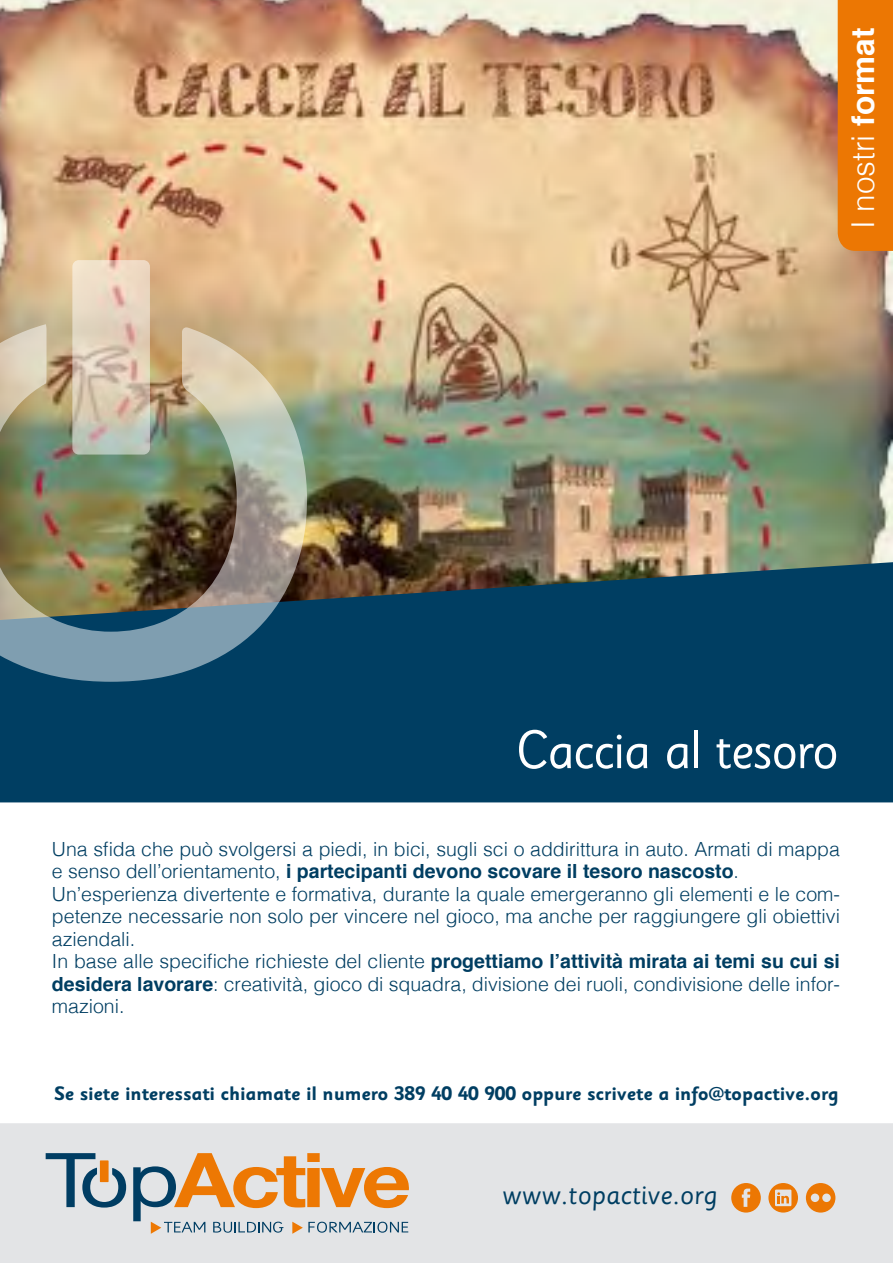
<style>
.page{position:relative;width:893px;height:1263px;background:#fff}
.page>*{position:absolute;margin:0;border:0;box-sizing:border-box;transform-origin:0 0}
.t1{font:54px "Sassoon Sans Std";letter-spacing:-.03em;color:#fff}
.t2{font:300 31.5px "Helvetica";color:#fff}
.t3{font:28.5px "Sassoon Primary Std";color:#003e62}
.t4{font:300 19.5px/22.5px "Helvetica";color:#003e62}
.t5{font:700 19.5px "Sassoon Sans Std";letter-spacing:-.01em;color:#003e62}
.s1{font-weight:700}
</style>
<div class="page">
<div style="left:0;top:1123px;width:893px;height:140px;background:#e3e4e6"></div>
<svg style="left:731px;top:1183px;width:30px;height:29px"></svg>
<svg style="left:768px;top:1183px;width:30px;height:29px"></svg>
<svg style="left:46px;top:1153px;width:80px;height:54px;background:#9aa9b2"></svg>
<svg style="left:133px;top:1153px;width:276px;height:81px;background:#d4ba9f"></svg>
<svg style="left:806px;top:1183px;width:29px;height:29px"></svg>
<img style="left:0;top:0;width:893px;height:562px">
<div style="left:0;top:562px;width:893px;height:240px;background:#003e62"></div>
<div style="left:838px;top:0;width:55px;height:251px;background:#ec7703"></div>
<svg style="left:72px;top:260px;width:78px;height:194px;background:#ead7c2"></svg>
<img style="left:0;top:324px;width:307px;height:358px">
<h2 class="t2" style="left:836px;top:229px;width:203px;rotate:-90deg">I nostri <span class="s1">format</span></h2>
<h1 class="t1" style="left:516px;top:717px;width:325px">Caccia al tesoro</h1>
<p class="t4" style="left:52px;top:836px;width:790px">Una sfida che può svolgersi a piedi, in bici, sugli sci o addirittura in auto. Armati di mappa e senso dell’orientamento, <span class="s1">i partecipanti devono scovare il tesoro nascosto</span>.<br>Un’esperienza divertente e formativa, durante la quale emergeranno gli elementi e le com&shy;petenze necessarie non solo per vincere nel gioco, ma anche per raggiungere gli obiettivi aziendali.<br>In base alle specifiche richieste del cliente <span class="s1">progettiamo l’attività mirata ai temi su cui si desidera lavorare</span>: creatività, gioco di squadra, divisione dei ruoli, condivisione delle infor&shy;mazioni.</p>
<p class="t5" style="left:54px;top:1081px;width:786px">Se siete interessati chiamate il numero 389 40 40 900 oppure scrivete a info@topactive.org</p>
<h3 class="t3" style="left:502px;top:1179px;width:217px">www.topactive.org</h3>
</div>
